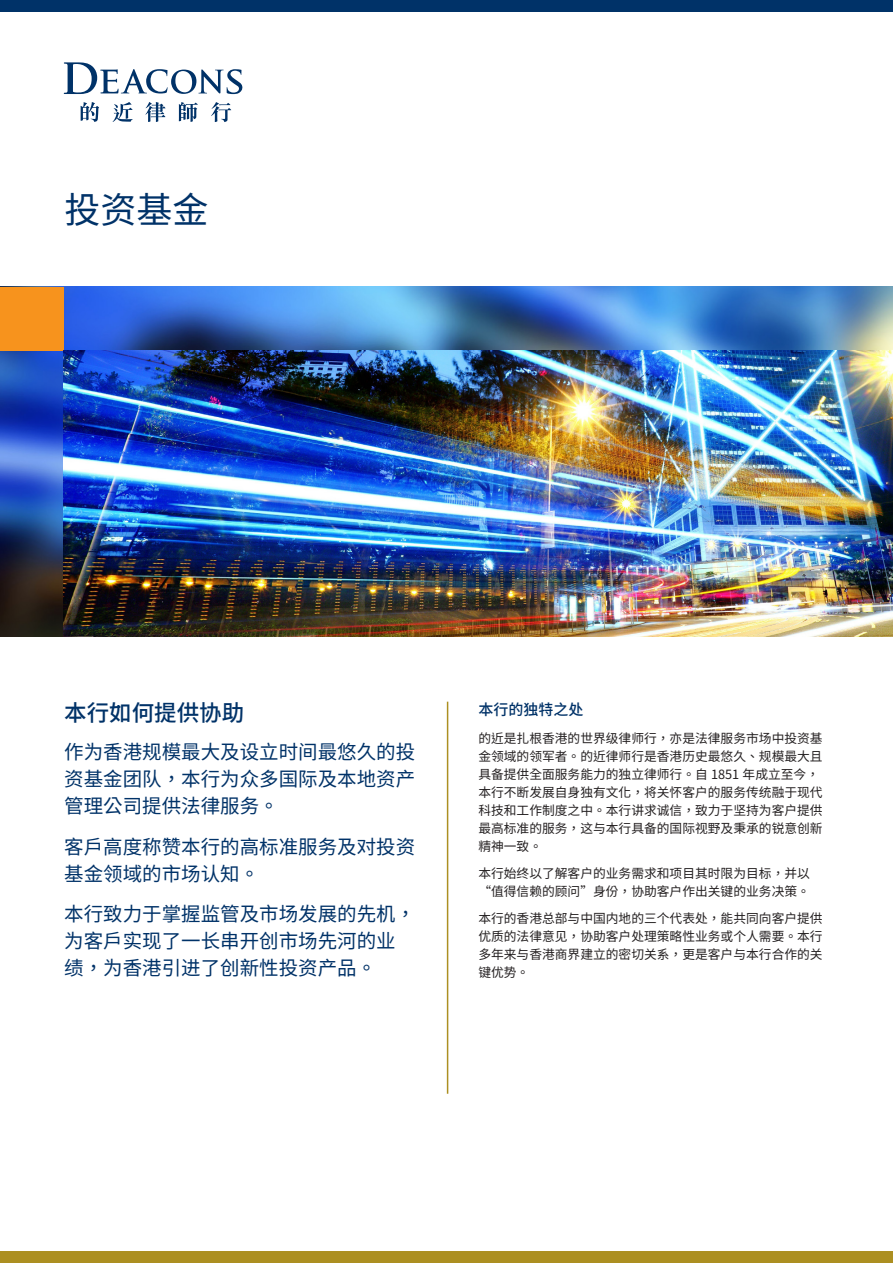
<style>
.page{position:relative;width:893px;height:1263px;background:#fff}
.page>*{position:absolute;margin:0;border:0;box-sizing:border-box;transform-origin:0 0}
.Main_Heading{font:36px "Noto Sans CJ Ksc";color:#003268}
.Subheading_1{font:500 22.5px "Noto Sans CJ Ksc";color:#003268}
.Intro_Text{font:19.5px/27px "Noto Sans CJ Ksc";color:#003268}
.Subheading_2{font:500 15px "Noto Sans CJ Ksc";color:#003268}
.Body_Text{font:12.75px/18px "Noto Sans CJ Ktc";color:#231f20}
</style>
<div class="page">
<div style="left:0;top:0;width:893px;height:12px;background:#003268"></div>
<div style="left:0;top:1251px;width:893px;height:12px;background:#ac8f21"></div>
<img style="left:0;top:287px;width:893px;height:349px">
<div style="left:0;top:287px;width:64px;height:63px;background:#f7931d"></div>
<svg style="left:64px;top:62px;width:179px;height:32px"></svg>
<svg style="left:80px;top:102px;width:19px;height:20px"></svg>
<svg style="left:145px;top:102px;width:21px;height:20px"></svg>
<svg style="left:179px;top:102px;width:19px;height:20px"></svg>
<svg style="left:211px;top:102px;width:20px;height:20px"></svg>
<svg style="left:113px;top:102px;width:20px;height:20px"></svg>
<img style="left:64px;top:350px;width:829px;height:286px">
<hr style="left:447px;top:702px;width:1px;height:392px;background:#ac8f21">
<p class="Main_Heading" style="left:65px;top:190px;width:145px">投资基金</p>
<p class="Subheading_1" style="left:64px;top:700px;width:181px">本行如何提供协助</p>
<p class="Intro_Text" style="left:64px;top:739px;width:352px;text-align:justify">作为香港规模最大及设立时间最悠久的投资基金团队，本行为众多国际及本地资产管理公司提供法律服务。</p>
<p class="Intro_Text" style="left:64px;top:834px;width:352px">客户高度称赞本行的高标准服务及对投资基金领域的市场认知。</p>
<p class="Intro_Text" style="left:64px;top:901px;width:352px">本行致力于掌握监管及市场发展的先机，为客户实现了一长串开创市场先河的业绩，为香港引进了创新性投资产品。</p>
<p class="Subheading_2" style="left:478px;top:701px;width:106px">本行的独特之处</p>
<p class="Body_Text" style="left:478px;top:729px;width:346px">的近是扎根香港的世界级律师行，亦是法律服务市场中投资基金领域的领军者。的近律师行是香港历史最悠久、规模最大且具备提供全面服务能力的独立律师行。自 1851 年成立至今，本行不断发展自身独有文化，将关怀客户的服务传统融于现代科技和工作制度之中。本行讲求诚信，致力于坚持为客户提供最高标准的服务，这与本行具备的国际视野及秉承的锐意创新精神一致。</p>
<p class="Body_Text" style="left:478px;top:864px;width:333px">本行始终以了解客户的业务需求和项目其时限为目标，并以“值得信赖的顾问”身份，协助客户作出关键的业务决策。</p>
<p class="Body_Text" style="left:478px;top:909px;width:346px;text-align:justify">本行的香港总部与中国内地的三个代表处，能共同向客户提供优质的法律意见，协助客户处理策略性业务或个人需要。本行多年来与香港商界建立的密切关系，更是客户与本行合作的关键优势。</p>
</div>
